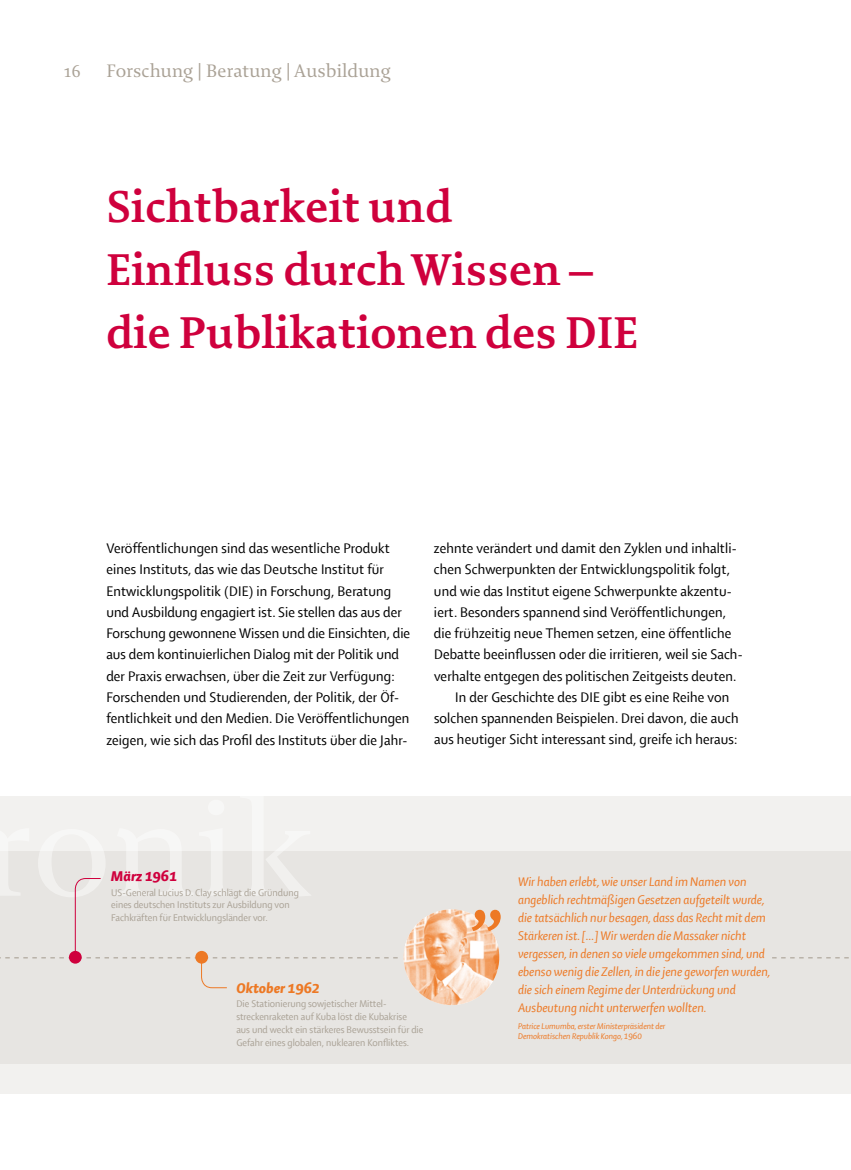
<style>
.page{position:relative;width:851px;height:1170px;background:#fff}
.page>*{position:absolute;margin:0;border:0;box-sizing:border-box;transform-origin:0 0}
.t1{font:700 75px "Enigma 2";color:#ed7925}
.t2{font:700 48px/63px "Enigma 2";color:#cf003d}
.t3{font:19.5px "Enigma 2";color:#aaa296}
.t4{font:15px/21.3px "Shaker R";letter-spacing:.01em;color:#000}
.t5{font:15px "Shaker RHI";color:#ed7925}
.t6{font:15px "Shaker RHI";color:#cf003d}
.t7{font:13.5px/18px "Shaker RI";color:#ed7925}
.t8{font:10.5px/12.8px "Shaker R";color:#aaa296}
.t9{font:9px/10.5px "Shaker RI";color:#ed7925}
</style>
<div class="page">
<div style="left:0;top:795px;width:850px;height:298px;background:#f2f1ef"></div>
<div style="left:0;top:850px;width:850px;height:213px;background:#e7e5e2"></div>
<svg style="left:0;top:878px;width:849px;height:110px"></svg>
<div style="left:69px;top:950px;width:13px;height:13px;background:#cf003d;border-radius:50%"></div>
<div style="left:401px;top:941px;width:367px;height:24px;background:#e7e5e2"></div>
<img style="left:403px;top:909px;width:96px;height:96px;border-radius:48px">
<h3 class="t3" style="left:64px;top:58px;width:19px">16</h3>
<h3 class="t3" style="left:106px;top:58px;width:286px">Forschung | Beratung | Ausbildung</h3>
<h2 class="t2" style="left:106px;top:173px;width:533px">Sichtbarkeit und<br>Einfluss durch Wissen – die Publikationen des DIE</h2>
<p class="t4" style="left:106px;top:537px;width:305px">Veröffentlichungen sind das wesentliche Produkt eines Instituts, das wie das Deutsche Institut für Entwicklungspolitik (DIE) in Forschung, Beratung und Ausbildung engagiert ist. Sie stellen das aus der Forschung gewonnene Wissen und die Einsichten, die aus dem kontinuierlichen Dialog mit der Politik und der Praxis erwachsen, über die Zeit zur Verfügung:<br>Forschenden und Studierenden, der Politik, der Öf&shy;fentlichkeit und den Medien. Die Veröffentlichungen zeigen, wie sich das Profil des Instituts über die Jahr-</p>
<p class="t4" style="left:434px;top:537px;width:304px">zehnte verändert und damit den Zyklen und inhaltli-</p>
<p class="t4" style="left:434px;top:559px;width:298px">chen Schwerpunkten der Entwicklungspolitik folgt,</p>
<p class="t4" style="left:434px;top:580px;width:299px">und wie das Institut eigene Schwerpunkte akzentu-</p>
<p class="t4" style="left:434px;top:601px;width:293px">iert. Besonders spannend sind Veröffentlichungen,</p>
<p class="t4" style="left:434px;top:622px;width:299px">die frühzeitig neue Themen setzen, eine öffentliche</p>
<p class="t4" style="left:434px;top:644px;width:310px">Debatte beeinflussen oder die irritieren, weil sie Sach-</p>
<p class="t4" style="left:434px;top:665px;width:304px">verhalte entgegen des politischen Zeitgeists deuten.</p>
<p class="t4" style="left:455px;top:686px;width:275px">In der Geschichte des DIE gibt es eine Reihe von</p>
<p class="t4" style="left:434px;top:707px;width:306px">solchen spannenden Beispielen. Drei davon, die auch</p>
<p class="t4" style="left:434px;top:729px;width:305px">aus heutiger Sicht interessant sind, greife ich heraus:</p>
<p class="t6" style="left:111px;top:868px;width:67px">März 1961</p>
<p class="t8" style="left:111px;top:885px;width:189px">US-General Lucius D. Clay schlägt die Gründung eines deutschen Instituts zur Ausbildung von<br>Fachkräften für Entwicklungsländer vor.</p>
<p class="t7" style="left:518px;top:872px;width:254px">Wir haben erlebt, wie unser Land im Namen von angeblich rechtmäßigen Gesetzen aufgeteilt wurde, die tatsächlich nur besagen, dass das Recht mit dem Stärkeren ist. […] Wir werden die Massaker nicht vergessen, in denen so viele umgekommen sind, und ebenso wenig die Zellen, in die jene geworfen wurden, die sich einem Regime der Unterdrückung und Ausbeutung nicht unterwerfen wollten.</p>
<p class="t9" style="left:518px;top:1020px;width:149px">Patrice Lumumba, erster Ministerpräsident der<br>Demokratischen Republik Kongo, 1960</p>
<h1 class="t1" style="left:470px;top:842px;width:36px">„</h1>
<p class="t5" style="left:236px;top:979px;width:85px">Oktober 1962</p>
<p class="t8" style="left:236px;top:997px;width:188px">Die Stationierung sowjetischer Mittel&shy;streckenraketen auf Kuba löst die Kubakrise<br>aus und weckt ein stärkeres Bewusstsein für die Gefahr eines globalen, nuklearen Konfliktes.</p>
</div>
